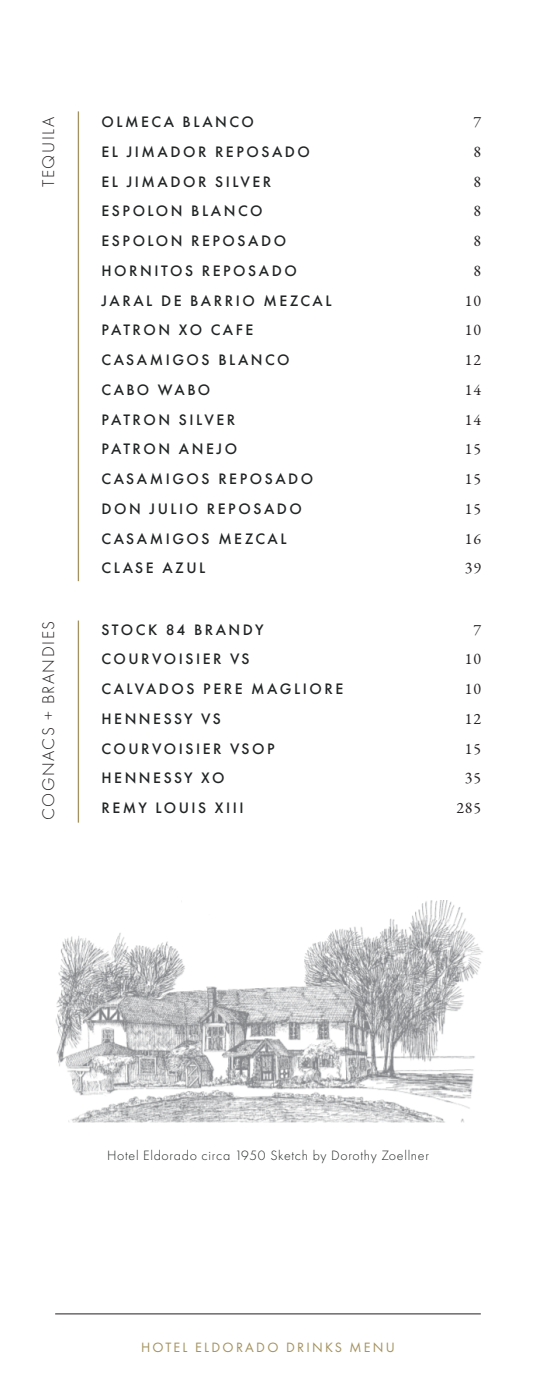
<style>
.page{position:relative;width:536px;height:1386px;background:#fff}
.page>*{position:absolute;margin:0;border:0;box-sizing:border-box;transform-origin:0 0}
.t1{font:300 17.5px "Futura PT";letter-spacing:.09em;color:#231f20}
.Paragraph_Style_2{font:500 15.75px "Futura PT";letter-spacing:.16em;color:#202424}
.Paragraph_Style_2-2{font:15.75px "EB Garamond";letter-spacing:.05em;color:#231f20}
.Paragraph_Style_2-3{font:500 15.75px "Futura PT";letter-spacing:.14em;color:#202424}
.Paragraph_Style_2-4{font:300 14px "Futura PT";letter-spacing:.05em;color:#202424}
.t2{font:14px "Futura PT";letter-spacing:.16em;color:#a3915f}
</style>
<div class="page">
<hr style="left:55px;top:1313px;width:425px;height:1px;background:#231f20">
<hr style="left:78px;top:111px;width:1px;height:470px;background:#a3915f">
<hr style="left:78px;top:621px;width:1px;height:202px;background:#a3915f">
<img style="left:55px;top:901px;width:428px;height:222px">
<div style="left:158px;top:901px;width:23px;height:24px;background:#fff"></div>
<div style="left:217px;top:942px;width:23px;height:24px;background:#fff"></div>
<p class="t1" style="left:39px;top:187px;width:72px;rotate:-90deg">TEQUILA</p>
<p class="Paragraph_Style_2" style="left:101px;top:113px;width:154px">OLMECA BLANCO</p>
<p class="Paragraph_Style_2-2" style="left:473px;top:112px;width:9px">7</p>
<p class="Paragraph_Style_2" style="left:101px;top:142px;width:210px">EL JIMADOR REPOSADO</p>
<p class="Paragraph_Style_2-2" style="left:473px;top:141px;width:9px">8</p>
<p class="Paragraph_Style_2" style="left:101px;top:172px;width:171px">EL JIMADOR SILVER</p>
<p class="Paragraph_Style_2-2" style="left:473px;top:171px;width:9px">8</p>
<p class="Paragraph_Style_2" style="left:101px;top:202px;width:162px">ESPOLON BLANCO</p>
<p class="Paragraph_Style_2-2" style="left:473px;top:201px;width:9px">8</p>
<p class="Paragraph_Style_2" style="left:101px;top:232px;width:186px">ESPOLON REPOSADO</p>
<p class="Paragraph_Style_2-2" style="left:473px;top:231px;width:9px">8</p>
<p class="Paragraph_Style_2" style="left:101px;top:261px;width:197px">HORNITOS REPOSADO</p>
<p class="Paragraph_Style_2-2" style="left:473px;top:260px;width:9px">8</p>
<p class="Paragraph_Style_2" style="left:101px;top:291px;width:231px">JARAL DE BARRIO MEZCAL</p>
<p class="Paragraph_Style_2-2" style="left:465px;top:290px;width:17px">10</p>
<p class="Paragraph_Style_2" style="left:101px;top:321px;width:153px">PATRON XO CAFE</p>
<p class="Paragraph_Style_2-2" style="left:465px;top:320px;width:17px">10</p>
<p class="Paragraph_Style_2" style="left:101px;top:351px;width:189px">CASAMIGOS BLANCO</p>
<p class="Paragraph_Style_2-2" style="left:465px;top:350px;width:17px">12</p>
<p class="Paragraph_Style_2-3" style="left:101px;top:380px;width:110px">CABO WABO</p>
<p class="Paragraph_Style_2-2" style="left:465px;top:379px;width:17px">14</p>
<p class="Paragraph_Style_2" style="left:101px;top:410px;width:135px">PATRON SILVER</p>
<p class="Paragraph_Style_2-2" style="left:465px;top:409px;width:17px">14</p>
<p class="Paragraph_Style_2" style="left:101px;top:440px;width:137px">PATRON ANEJO</p>
<p class="Paragraph_Style_2-2" style="left:465px;top:439px;width:17px">15</p>
<p class="Paragraph_Style_2" style="left:101px;top:470px;width:213px">CASAMIGOS REPOSADO</p>
<p class="Paragraph_Style_2-2" style="left:465px;top:469px;width:17px">15</p>
<p class="Paragraph_Style_2" style="left:101px;top:499px;width:202px">DON JULIO REPOSADO</p>
<p class="Paragraph_Style_2-2" style="left:465px;top:498px;width:17px">15</p>
<p class="Paragraph_Style_2" style="left:101px;top:529px;width:186px">CASAMIGOS MEZCAL</p>
<p class="Paragraph_Style_2-2" style="left:465px;top:528px;width:17px">16</p>
<p class="Paragraph_Style_2" style="left:101px;top:559px;width:105px">CLASE AZUL</p>
<p class="Paragraph_Style_2-2" style="left:465px;top:558px;width:17px">39</p>
<p class="t1" style="left:39px;top:820px;width:201px;rotate:-90deg">COGNACS + BRANDIES</p>
<p class="Paragraph_Style_2" style="left:101px;top:620px;width:164px">STOCK 84 BRANDY</p>
<p class="Paragraph_Style_2-2" style="left:473px;top:619px;width:9px">7</p>
<p class="Paragraph_Style_2" style="left:101px;top:650px;width:150px">COURVOISIER VS</p>
<p class="Paragraph_Style_2-2" style="left:465px;top:649px;width:17px">10</p>
<p class="Paragraph_Style_2" style="left:101px;top:679px;width:243px">CALVADOS PERE MAGLIORE</p>
<p class="Paragraph_Style_2-2" style="left:465px;top:679px;width:17px">10</p>
<p class="Paragraph_Style_2" style="left:101px;top:709px;width:121px">HENNESSY VS</p>
<p class="Paragraph_Style_2-2" style="left:465px;top:708px;width:17px">12</p>
<p class="Paragraph_Style_2" style="left:101px;top:739px;width:175px">COURVOISIER VSOP</p>
<p class="Paragraph_Style_2-2" style="left:465px;top:738px;width:17px">15</p>
<p class="Paragraph_Style_2" style="left:101px;top:769px;width:124px">HENNESSY XO</p>
<p class="Paragraph_Style_2-2" style="left:465px;top:768px;width:17px">35</p>
<p class="Paragraph_Style_2" style="left:101px;top:798px;width:143px">REMY LOUIS XIII</p>
<p class="Paragraph_Style_2-2" style="left:456px;top:798px;width:26px">285</p>
<p class="Paragraph_Style_2-4" style="left:107px;top:1147px;width:323px">Hotel Eldorado circa 1950 Sketch by Dorothy Zoellner</p>
<p class="t2" style="left:141px;top:1339px;width:255px">HOTEL ELDORADO DRINKS MENU</p>
</div>
